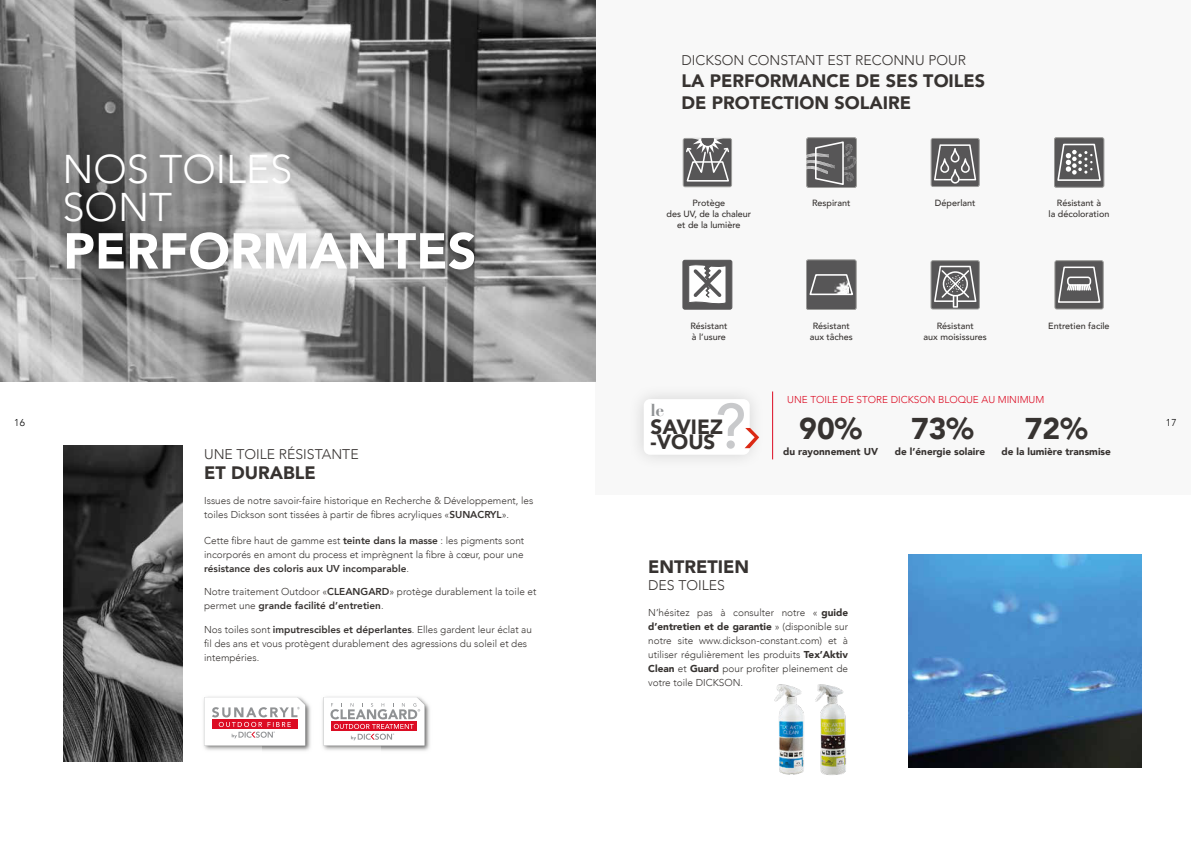
<style>
.page{position:relative;width:1191px;height:842px;background:#fff}
.page>*{position:absolute;margin:0;border:0;box-sizing:border-box;transform-origin:0 0}
.t1{font:500 62.6px "Avenir";color:#c8c9cb}
.t2{font:900 50px "Avenir";color:#fff}
.t3{font:300 40px "Avenir";color:#fff}
.t4{font:900 30px "Avenir";color:#373331}
.t5{font:900 20.6px/15.1px "Avenir";color:#373331}
.t6{font:900 18px/22px "Avenir";color:#373331}
.t7{font:700 17.2px "Ambroise Std";color:#909294}
.t8{font:300 14px "Avenir";color:#373331}
.t9{font:300 10px/14px "Avenir";color:#373331}
.t10{font:900 10px "Avenir";color:#373331}
.t11{font:300 10px "Avenir";color:#dc0c23}
.t12{font:300 10px "Avenir";color:#000}
.t13{font:500 9px/11px "Avenir";color:#373331;text-align:center}
.s1{font-weight:800}
.s2{font-weight:900}
</style>
<div class="page">
<div style="left:595px;top:0;width:596px;height:494px;background:#f8f8f8"></div>
<div style="left:931px;top:138px;width:48px;height:49px;background:#575657;border-radius:2px"></div>
<div style="left:931px;top:138px;width:48px;height:49px;border:1px solid #9d9d9b;border-radius:2px"></div>
<svg style="left:934px;top:144px;width:42px;height:40px"></svg>
<div style="left:1054px;top:138px;width:49px;height:49px;background:#575657;border-radius:2px"></div>
<div style="left:1054px;top:137px;width:50px;height:50px;border:1px solid #9d9d9b;border-radius:2px"></div>
<svg style="left:1057px;top:143px;width:44px;height:38px"></svg>
<div style="left:683px;top:138px;width:48px;height:49px;background:#575657;border-radius:2px"></div>
<div style="left:683px;top:138px;width:48px;height:49px;border:1px solid #9d9d9b;border-radius:2px"></div>
<svg style="left:685px;top:138px;width:45px;height:45px"></svg>
<div style="left:806px;top:138px;width:50px;height:50px;border:1px solid #9d9d9b;border-radius:2px"></div>
<svg style="left:806px;top:140px;width:50px;height:46px;background:#737273"></svg>
<div style="left:828px;top:171px;width:7px;height:6px;background:#575657"></div>
<div style="left:683px;top:260px;width:49px;height:49px;background:#575657;border-radius:2px"></div>
<div style="left:682px;top:260px;width:50px;height:50px;border:1px solid #575657;border-radius:2px"></div>
<svg style="left:689px;top:265px;width:37px;height:39px"></svg>
<svg style="left:931px;top:261px;width:48px;height:48px"></svg>
<div style="left:931px;top:261px;width:48px;height:48px;border:1px solid #9d9d9b;border-radius:2px"></div>
<svg style="left:934px;top:266px;width:42px;height:42px"></svg>
<div style="left:1055px;top:261px;width:48px;height:48px;background:#575657;border-radius:2px"></div>
<div style="left:1054px;top:261px;width:49px;height:48px;border:1px solid #9d9d9b;border-radius:2px"></div>
<svg style="left:1058px;top:266px;width:43px;height:37px"></svg>
<div style="left:806px;top:260px;width:50px;height:50px;background:#575657;border-radius:2px"></div>
<div style="left:806px;top:260px;width:50px;height:50px;border:1px solid #9d9d9b;border-radius:2px"></div>
<svg style="left:809px;top:274px;width:44px;height:22px"></svg>
<img style="left:826px;top:276px;width:22px;height:19px">
<img style="left:0;top:0;width:595px;height:381px">
<div style="left:51px;top:217px;width:438px;height:68px;background:#000;opacity:.4"></div>
<img style="left:63px;top:445px;width:119px;height:317px">
<img style="left:908px;top:555px;width:233px;height:212px">
<img style="left:774px;top:684px;width:30px;height:91px">
<img style="left:815px;top:684px;width:31px;height:91px">
<hr style="left:772px;top:391px;width:1px;height:68px;background:#dc0c23">
<img style="left:203px;top:696px;width:108px;height:55px">
<svg style="left:204px;top:697px;width:101px;height:48px"></svg>
<img style="left:322px;top:696px;width:108px;height:55px">
<svg style="left:323px;top:697px;width:101px;height:48px"></svg>
<div style="left:643px;top:399px;width:106px;height:56px;background:#fff;border-radius:6px"></div>
<svg style="left:745px;top:428px;width:14px;height:20px"></svg>
<h3 class="t3" style="left:62px;top:145px;width:231px">NOS TOILES</h3>
<h3 class="t3" style="left:62px;top:184px;width:111px">SONT</h3>
<h2 class="t2" style="left:63px;top:223px;width:414px">PERFORMANTES</h2>
<p class="t12" style="left:14px;top:417px;width:12px">16</p>
<h3 class="t8" style="left:204px;top:446px;width:156px">UNE TOILE RÉSISTANTE</h3>
<h3 class="t6" style="left:204px;top:462px;width:113px">ET DURABLE</h3>
<p class="t9" style="left:204px;top:494px;width:331px">Issues de notre savoir-faire historique en Recherche &amp; Développement, les toiles Dickson sont tissées à partir de fibres acryliques «<span class="s1">SUNACRYL</span>».</p>
<p class="t9" style="left:204px;top:533px;width:321px;text-align:justify">Cette fibre haut de gamme est <span class="s1">teinte dans la masse</span> : les pigments sont incorporés en amont du process et imprègnent la fibre à cœur, pour une <span class="s1">résistance des coloris aux UV incomparable</span>.</p>
<p class="t9" style="left:204px;top:584px;width:334px">Notre traitement Outdoor «<span class="s1">CLEANGARD</span>» protège durablement la toile et permet une <span class="s1">grande facilité d’entretien</span>.</p>
<p class="t9" style="left:204px;top:623px;width:329px">Nos toiles sont <span class="s1">imputrescibles et déperlantes</span>. Elles gardent leur éclat au fil des ans et vous protègent durablement des agressions du soleil et des intempéries.</p>
<h3 class="t8" style="left:681px;top:52px;width:286px">DICKSON CONSTANT EST RECONNU POUR</h3>
<h3 class="t6" style="left:681px;top:70px;width:305px">LA PERFORMANCE DE SES TOILES<br>DE PROTECTION SOLAIRE</h3>
<p class="t13" style="left:666px;top:198px;width:86px">Protège<br>des UV, de la chaleur et de la lumière</p>
<p class="t13" style="left:812px;top:198px;width:40px">Respirant</p>
<p class="t13" style="left:935px;top:198px;width:42px">Déperlant</p>
<p class="t13" style="left:1048px;top:198px;width:62px">Résistant à<br>la décoloration</p>
<p class="t13" style="left:690px;top:321px;width:38px;text-align:left">Résistant à l’usure</p>
<h1 class="t1" style="left:714px;top:400px;width:33px">?</h1>
<h3 class="t7" style="left:651px;top:404px;width:15px">le</h3>
<h3 class="t5" style="left:650px;top:420px;width:74px">SAVIEZ -VOUS</h3>
<p class="t13" style="left:813px;top:321px;width:38px">Résistant</p>
<p class="t13" style="left:1048px;top:321px;width:63px">Entretien facile</p>
<p class="t13" style="left:809px;top:332px;width:45px">aux tâches</p>
<p class="t13" style="left:923px;top:321px;width:65px">Résistant<br>aux moisissures</p>
<p class="t11" style="left:787px;top:393px;width:258px">UNE TOILE DE STORE DICKSON BLOQUE AU MINIMUM</p>
<h3 class="t4" style="left:799px;top:412px;width:64px">90%</h3>
<h3 class="t4" style="left:911px;top:412px;width:64px">73%</h3>
<h3 class="t4" style="left:1024px;top:412px;width:64px">72%</h3>
<p class="t10" style="left:783px;top:446px;width:96px">du rayonnement UV</p>
<p class="t10" style="left:895px;top:446px;width:92px">de l’énergie solaire</p>
<p class="t10" style="left:1001px;top:446px;width:111px">de la lumière transmise</p>
<h3 class="t6" style="left:648px;top:556px;width:103px">ENTRETIEN</h3>
<h3 class="t8" style="left:648px;top:577px;width:78px">DES TOILES</h3>
<p class="t9" style="left:648px;top:606px;width:201px;text-align:justify">N’hésitez pas à consulter notre « <span class="s2">guide d’entretien et de garantie</span> » (disponible sur notre site www.dickson-constant.com) et à utiliser régulièrement les produits <span class="s2">Tex’Aktiv Clean</span> et <span class="s2">Guard</span> pour profiter pleinement de votre toile DICKSON.</p>
<p class="t12" style="left:1165px;top:417px;width:12px">17</p>
</div>
